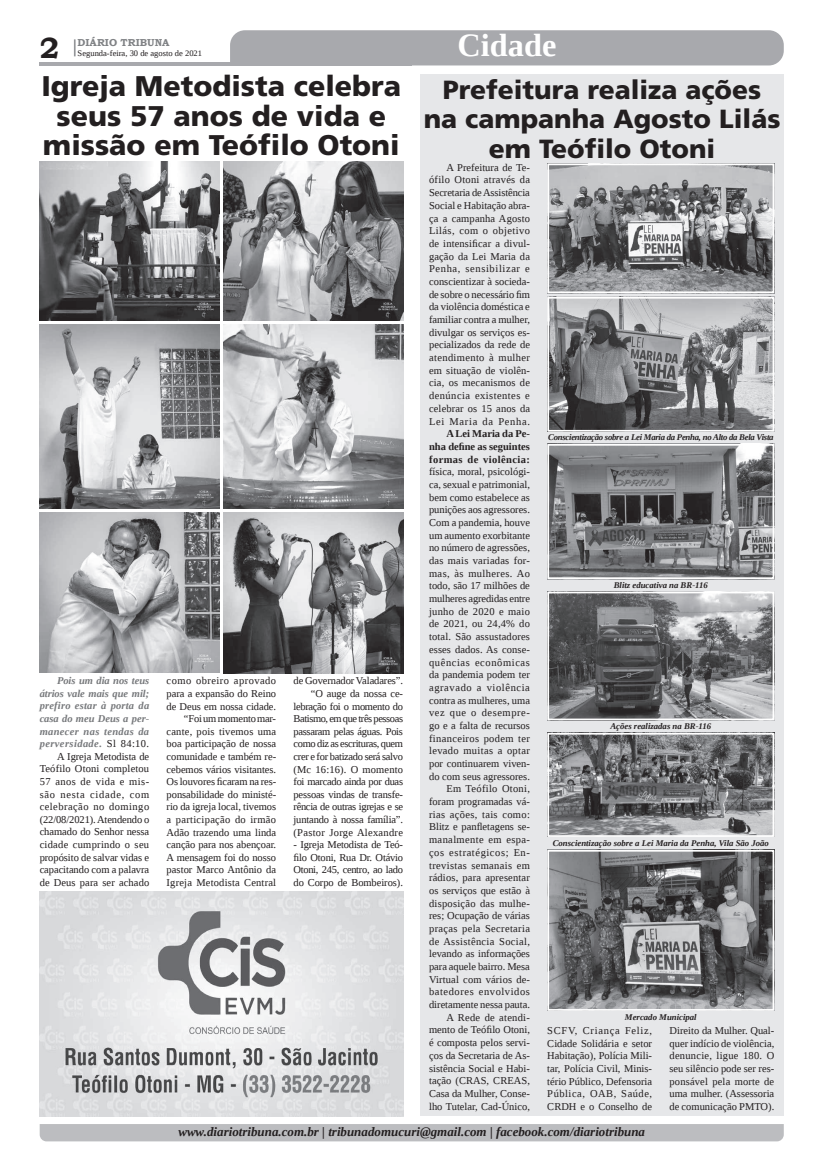
<style>
.page{position:relative;width:821px;height:1166px;background:#fff}
.page>*{position:absolute;margin:0;border:0;box-sizing:border-box;transform-origin:0 0}
.t1{font:700 32.38px "Liberation Serif";color:#fff}
.t2{font:700 29.31px "Bookman Old Style";color:#231f20}
.t3{font:900 28.44px/29.8px "Frutiger LT Std";color:#231f20;text-align:center}
.t4{font:900 26.25px/29.8px "Frutiger LT Std";color:#231f20;text-align:center}
.t5{font:italic 700 12.95px "Liberation Serif";color:#231f20}
.t6{font:10.5px/12.7px "Liberation Serif";color:#231f20;text-align:justify}
.t7{font:10.5px/12.6px "Liberation Serif";letter-spacing:-.03em;color:#231f20;text-align:right}
.t8{font:700 10.5px/12.7px "Liberation Serif";color:#231f20;text-align:justify}
.t9{font:700 10.06px "Bookman Old Style";color:#808285}
.t10{font:italic 700 8.75px "Liberation Serif";color:#231f20}
.t11{font:italic 700 8.75px "Liberation Serif";letter-spacing:-.03em;color:#231f20}
.t12{font:8.4px "Liberation Serif";color:#231f20}
.s1{font-weight:700;font-style:italic;color:#76787b}
</style>
<div class="page">
<svg style="left:74px;top:39px;width:2px;height:17px"></svg>
<hr style="left:40px;top:62px;width:372px;height:3px;background:#a8a9ad">
<div style="left:230px;top:30px;width:554px;height:35px;background:#a8a9ad"></div>
<div style="left:40px;top:1124px;width:744px;height:17px;background:#bcbdc0"></div>
<div style="left:420px;top:74px;width:364px;height:1042px;background:#e6e7e9"></div>
<img style="left:40px;top:891px;width:363px;height:225px">
<img style="left:40px;top:161px;width:180px;height:160px">
<img style="left:223px;top:161px;width:180px;height:160px">
<img style="left:40px;top:324px;width:180px;height:185px">
<img style="left:223px;top:324px;width:180px;height:185px">
<img style="left:40px;top:512px;width:180px;height:161px">
<img style="left:223px;top:512px;width:180px;height:161px">
<img style="left:550px;top:166px;width:221px;height:124px">
<div style="left:547px;top:163px;width:227px;height:130px;border:2px solid #fff"></div>
<img style="left:550px;top:300px;width:221px;height:129px">
<div style="left:547px;top:297px;width:227px;height:135px;border:2px solid #fff"></div>
<img style="left:550px;top:447px;width:221px;height:129px">
<div style="left:547px;top:444px;width:227px;height:135px;border:2px solid #fff"></div>
<img style="left:550px;top:595px;width:221px;height:122px">
<div style="left:547px;top:592px;width:227px;height:128px;border:2px solid #fff"></div>
<img style="left:550px;top:736px;width:221px;height:98px">
<div style="left:547px;top:733px;width:227px;height:104px;border:2px solid #fff"></div>
<img style="left:550px;top:853px;width:221px;height:155px">
<div style="left:547px;top:850px;width:227px;height:161px;border:2px solid #fff"></div>
<h2 class="t2" style="left:40px;top:27px;width:21px">2</h2>
<p class="t9" style="left:78px;top:35px;width:93px">DIÁRIO TRIBUNA</p>
<p class="t12" style="left:78px;top:48px;width:126px">Segunda-feira, 30 de agosto de 2021</p>
<h3 class="t3" style="left:41px;top:71px;width:361px">Igreja Metodista celebra seus 57 anos de vida e missão em Teófilo Otoni</h3>
<p class="t6" style="left:40px;top:674px;width:111px;text-align:right"><span class="s1">Pois um dia nos teus átrios vale mais que mil; prefiro estar à porta da casa do meu Deus a per&shy;manecer nas tendas da perversidade.</span> Sl 84:10.<br>A Igreja Metodista de<br>Teófilo Otoni completou<br>57 anos de vida e mis&shy;são nesta cidade, com celebração no domingo (22/08/2021). Atendendo o chamado do Senhor nessa cidade cumprindo o seu propósito de salvar vidas e capacitando com a palavra de Deus para ser achado</p>
<p class="t6" style="left:167px;top:674px;width:111px;text-align:right">como obreiro aprovado para a expansão do Reino de Deus em nossa cidade. “Foi um momento mar&shy;cante, pois tivemos uma boa participação de nossa comunidade e também re&shy;cebemos vários visitantes.<br>Os louvores ficaram na res&shy;ponsabilidade do ministé&shy;rio da igreja local, tivemos a participação do irmão<br>Adão trazendo uma linda canção para nos abençoar.<br>A mensagem foi do nosso pastor Marco Antônio da<br>Igreja Metodista Central</p>
<p class="t7" style="left:294px;top:674px;width:111px">de Governador Valadares”. “O auge da nossa ce&shy;lebração foi o momento do<br>Batismo, em que três pessoas passaram pelas águas. Pois como diz as escrituras, quem crer e for batizado será salvo (Mc 16:16). O momento foi marcado ainda por duas pessoas vindas de transfe&shy;rência de outras igrejas e se juntando à nossa família”. (Pastor Jorge Alexandre</p>
<p class="t6" style="left:294px;top:838px;width:111px">- Igreja Metodista de Teó&shy;filo Otoni, Rua Dr. Otávio Otoni, 245, centro, ao lado do Corpo de Bombeiros).</p>
<h1 class="t1" style="left:457px;top:24px;width:100px">Cidade</h1>
<h3 class="t4" style="left:424px;top:74px;width:358px">Prefeitura realiza ações na campanha Agosto Lilás em Teófilo Otoni</h3>
<p class="t6" style="left:429px;top:161px;width:102px;text-indent:17px">A Prefeitura de Te&shy;ófilo Otoni através da Secretaria de Assistência Social e Habitação abra&shy;ça a campanha Agosto Lilás, com o objetivo de intensificar a divul&shy;gação da Lei Maria da Penha, sensibilizar e conscientizar à socieda&shy;de sobre o necessário fim da violência doméstica e familiar contra a mulher, divulgar os serviços es&shy;pecializados da rede de atendimento à mulher em situação de violên&shy;cia, os mecanismos de denúncia existentes e celebrar os 15 anos da Lei Maria da Penha.</p>
<p class="t8" style="left:429px;top:427px;width:102px;text-indent:17px">A Lei Maria da Pe&shy;nha define as seguintes formas de violência:</p>
<p class="t6" style="left:429px;top:465px;width:102px;text-align:right">física, moral, psicológi&shy;ca, sexual e patrimonial, bem como estabelece as punições aos agressores.<br>Com a pandemia, houve um aumento exorbitante no número de agressões, das mais variadas for&shy;mas, às mulheres. Ao todo, são 17 milhões de mulheres agredidas entre junho de 2020 e maio de 2021, ou 24,4% do total. São assustadores esses dados. As conse&shy;quências econômicas da pandemia podem ter agravado a violência contra as mulheres, uma vez que o desempre&shy;go e a falta de recursos financeiros podem ter levado muitas a optar por continuarem viven&shy;do com seus agressores.<br>Em Teófilo Otoni, foram programadas vá&shy;rias ações, tais como:<br>Blitz e panfletagens se&shy;manalmente em espa&shy;ços estratégicos; En&shy;trevistas semanais em rádios, para apresentar os serviços que estão à disposição das mulhe&shy;res; Ocupação de várias praças pela Secretaria de Assistência Social, levando as informações para aquele bairro. Mesa<br>Virtual com vários de&shy;batedores envolvidos diretamente nessa pauta.<br>A Rede de atendi&shy;mento de Teófilo Otoni, é composta pelos servi&shy;ços da Secretaria de As&shy;sistência Social e Habi&shy;tação (CRAS, CREAS,<br>Casa da Mulher, Conse&shy;lho Tutelar, Cad-Único,</p>
<p class="t11" style="left:548px;top:431px;width:227px">Conscientização sobre a Lei Maria da Penha, no Alto da Bela Vista</p>
<p class="t10" style="left:614px;top:579px;width:96px">Blitz educativa na BR-116</p>
<p class="t10" style="left:610px;top:720px;width:102px">Ações realizadas na BR-116</p>
<p class="t10" style="left:553px;top:837px;width:218px">Conscientização sobre a Lei Maria da Penha, Vila São João</p>
<p class="t10" style="left:625px;top:1012px;width:73px">Mercado Municipal</p>
<p class="t6" style="left:547px;top:1024px;width:106px">SCFV, Criança Feliz, Cidade Solidária e setor Habitação), Polícia Mili&shy;tar, Polícia Civil, Minis&shy;tério Público, Defensoria Pública, OAB, Saúde, CRDH e o Conselho de</p>
<p class="t6" style="left:669px;top:1024px;width:106px">Direito da Mulher. Qual&shy;quer indício de violência, denuncie, ligue 180. O seu silêncio pode ser res&shy;ponsável pela morte de uma mulher. (Assessoria de comunicação PMTO).</p>
<p class="t5" style="left:178px;top:1123px;width:468px">www.diariotribuna.com.br | tribunadomucuri@gmail.com | facebook.com/diariotribuna</p>
</div>
